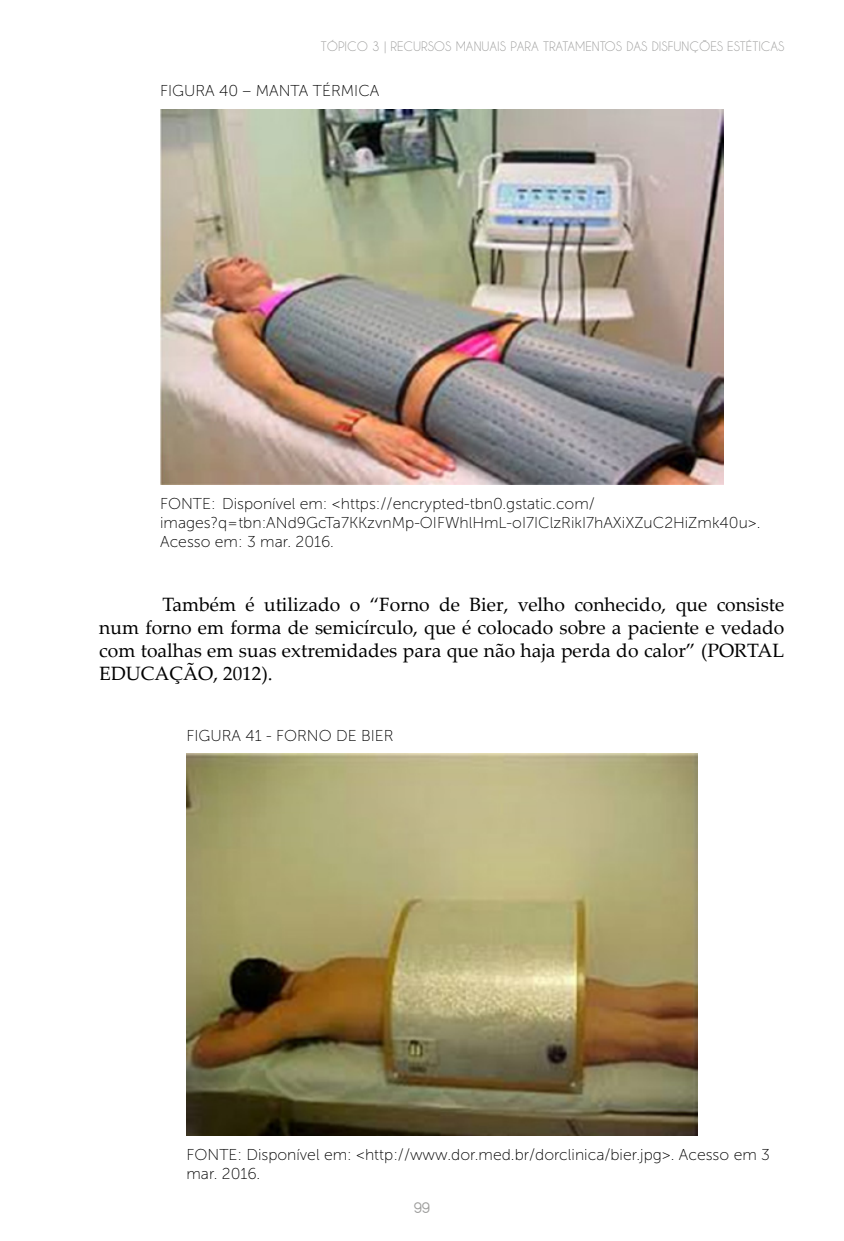
<style>
.page{position:relative;width:844px;height:1241px;background:#fff}
.page>*{position:absolute;margin:0;border:0;box-sizing:border-box;transform-origin:0 0}
.Text{font:19.25px/23.1px "Palatino Linotype";color:#000;text-align:justify}
.t1{font:17.5px "Alcefun Round";color:#9d9d9c}
.Figuras_e_Fonte{font:15.75px/18.9px "Museo Sans 100";color:#000}
.FIGURAS_FONTE{font:15.75px "Museo Sans 100";color:#000}
.FIGURAS{font:15.75px "Museo Sans 100";color:#000}
.t2{font:12.25px "Caviar Dreams";color:#9d9d9c}
</style>
<div class="page">
<img style="left:160px;top:109px;width:563px;height:375px">
<img style="left:186px;top:753px;width:511px;height:382px">
<p class="t2" style="left:321px;top:40px;width:465px">TÓPICO 3 | RECURSOS MANUAIS PARA TRATAMENTOS DAS DISFUNÇÕES ESTÉTICAS</p>
<p class="FIGURAS_FONTE" style="left:160px;top:82px;width:221px">FIGURA 40 – MANTA TÉRMICA</p>
<p class="Figuras_e_Fonte" style="left:160px;top:494px;width:601px">FONTE: Disponível em: &lt;https://encrypted-tbn0.gstatic.com/ images?q=tbn:ANd9GcTa7KKzvnMp-OIFWhlHmL-oI7IClzRikI7hAXiXZuC2HiZmk40u&gt;.<br>Acesso em: 3 mar. 2016.</p>
<p class="Text" style="left:99px;top:591px;width:686px;text-indent:63px">Também é utilizado o “Forno de Bier, velho conhecido, que consiste num forno em forma de semicírculo, que é colocado sobre a paciente e vedado com toalhas em suas extremidades para que não haja perda do calor” (PORTAL EDUCAÇÃO, 2012).</p>
<p class="FIGURAS" style="left:186px;top:727px;width:209px">FIGURA 41 - FORNO DE BIER</p>
<p class="Figuras_e_Fonte" style="left:186px;top:1145px;width:585px">FONTE: Disponível em: &lt;http://www.dor.med.br/dorclinica/bier.jpg&gt;. Acesso em 3 mar. 2016.</p>
<p class="t1" style="left:413px;top:1197px;width:18px">99</p>
</div>
